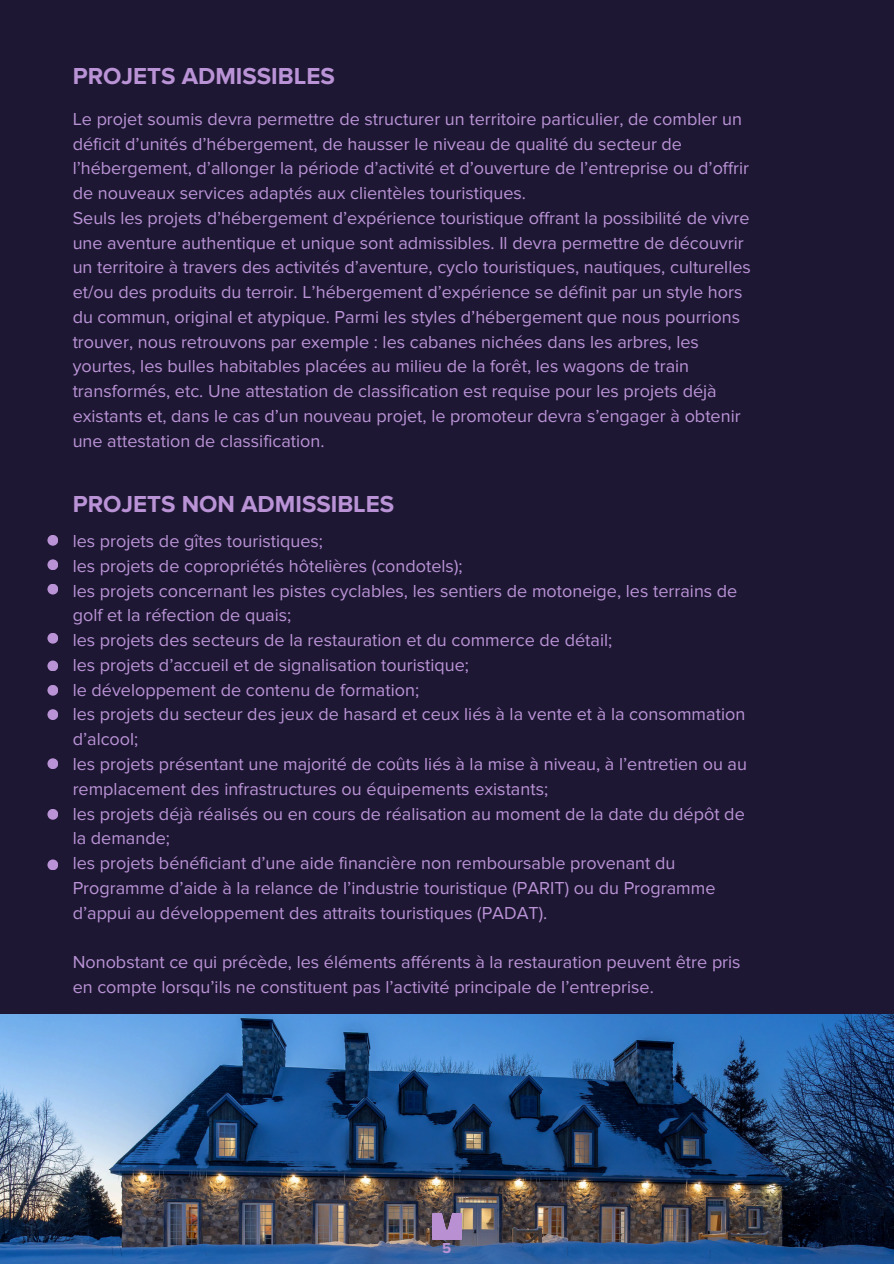
<style>
.page{position:relative;width:894px;height:1264px;background:#fff}
.page>*{position:absolute;margin:0;border:0;box-sizing:border-box;transform-origin:0 0}
.t1{font:700 24px "Proxima Nova";color:#ba93d6}
.t2{font:18px/24.8px "Proxima Nova";color:#ba93d6}
.t3{font:700 15px "Proxima Nova";color:#ba93d6}
</style>
<div class="page">
<div style="left:0;top:0;width:893px;height:1263px;background:#1d1733"></div>
<div style="left:47px;top:535px;width:11px;height:10px;background:#ba93d6;border-radius:50%"></div>
<div style="left:47px;top:559px;width:11px;height:11px;background:#ba93d6;border-radius:50%"></div>
<div style="left:47px;top:583px;width:11px;height:11px;background:#ba93d6;border-radius:50%"></div>
<div style="left:47px;top:633px;width:11px;height:10px;background:#ba93d6;border-radius:50%"></div>
<div style="left:47px;top:660px;width:11px;height:11px;background:#ba93d6;border-radius:50%"></div>
<div style="left:47px;top:685px;width:11px;height:10px;background:#ba93d6;border-radius:50%"></div>
<div style="left:47px;top:709px;width:11px;height:11px;background:#ba93d6;border-radius:50%"></div>
<div style="left:47px;top:758px;width:11px;height:11px;background:#ba93d6;border-radius:50%"></div>
<div style="left:47px;top:808px;width:11px;height:11px;background:#ba93d6;border-radius:50%"></div>
<div style="left:47px;top:859px;width:11px;height:11px;background:#ba93d6;border-radius:50%"></div>
<img style="left:0;top:1014px;width:893px;height:249px">
<img style="left:432px;top:1213px;width:29px;height:26px">
<p class="t1" style="left:73px;top:62px;width:263px">PROJETS ADMISSIBLES</p>
<p class="t2" style="left:73px;top:107px;width:677px">Le projet soumis devra permettre de structurer un territoire particulier, de combler un déficit d’unités d’hébergement, de hausser le niveau de qualité du secteur de l’hébergement, d’allonger la période d’activité et d’ouverture de l’entreprise ou d’offrir de nouveaux services adaptés aux clientèles touristiques.</p>
<p class="t2" style="left:73px;top:206px;width:679px">Seuls les projets d’hébergement d’expérience touristique offrant la possibilité de vivre une aventure authentique et unique sont admissibles. Il devra permettre de découvrir un territoire à travers des activités d’aventure, cyclo touristiques, nautiques, culturelles et/ou des produits du terroir. L’hébergement d’expérience se définit par un style hors du commun, original et atypique. Parmi les styles d’hébergement que nous pourrions trouver, nous retrouvons par exemple : les cabanes nichées dans les arbres, les yourtes, les bulles habitables placées au milieu de la forêt, les wagons de train transformés, etc. Une attestation de classification est requise pour les projets déjà existants et, dans le cas d’un nouveau projet, le promoteur devra s’engager à obtenir une attestation de classification.</p>
<p class="t1" style="left:73px;top:490px;width:323px">PROJETS NON ADMISSIBLES</p>
<h1 class="t2" style="left:73px;top:529px;width:252px">les projets de gîtes touristiques;</h1>
<p class="t2" style="left:73px;top:554px;width:391px">les projets de copropriétés hôtelières (condotels);</p>
<p class="t2" style="left:73px;top:578px;width:666px">les projets concernant les pistes cyclables, les sentiers de motoneige, les terrains de golf et la réfection de quais;</p>
<h1 class="t2" style="left:73px;top:628px;width:541px">les projets des secteurs de la restauration et du commerce de détail;</h1>
<p class="t2" style="left:73px;top:653px;width:398px">les projets d’accueil et de signalisation touristique;</p>
<p class="t2" style="left:73px;top:677px;width:348px">le développement de contenu de formation;</p>
<p class="t2" style="left:73px;top:702px;width:674px">les projets du secteur des jeux de hasard et ceux liés à la vente et à la consommation d’alcool;</p>
<p class="t2" style="left:73px;top:752px;width:675px">les projets présentant une majorité de coûts liés à la mise à niveau, à l’entretien ou au remplacement des infrastructures ou équipements existants;</p>
<p class="t2" style="left:73px;top:801px;width:673px">les projets déjà réalisés ou en cours de réalisation au moment de la date du dépôt de la demande;</p>
<p class="t2" style="left:73px;top:851px;width:644px">les projets bénéficiant d’une aide financière non remboursable provenant du<br>Programme d’aide à la relance de l’industrie touristique (PARIT) ou du Programme d’appui au développement des attraits touristiques (PADAT).</p>
<p class="t2" style="left:73px;top:950px;width:669px">Nonobstant ce qui précède, les éléments afférents à la restauration peuvent être pris en compte lorsqu’ils ne constituent pas l’activité principale de l’entreprise.</p>
<p class="t3" style="left:442px;top:1238px;width:11px">5</p>
</div>
